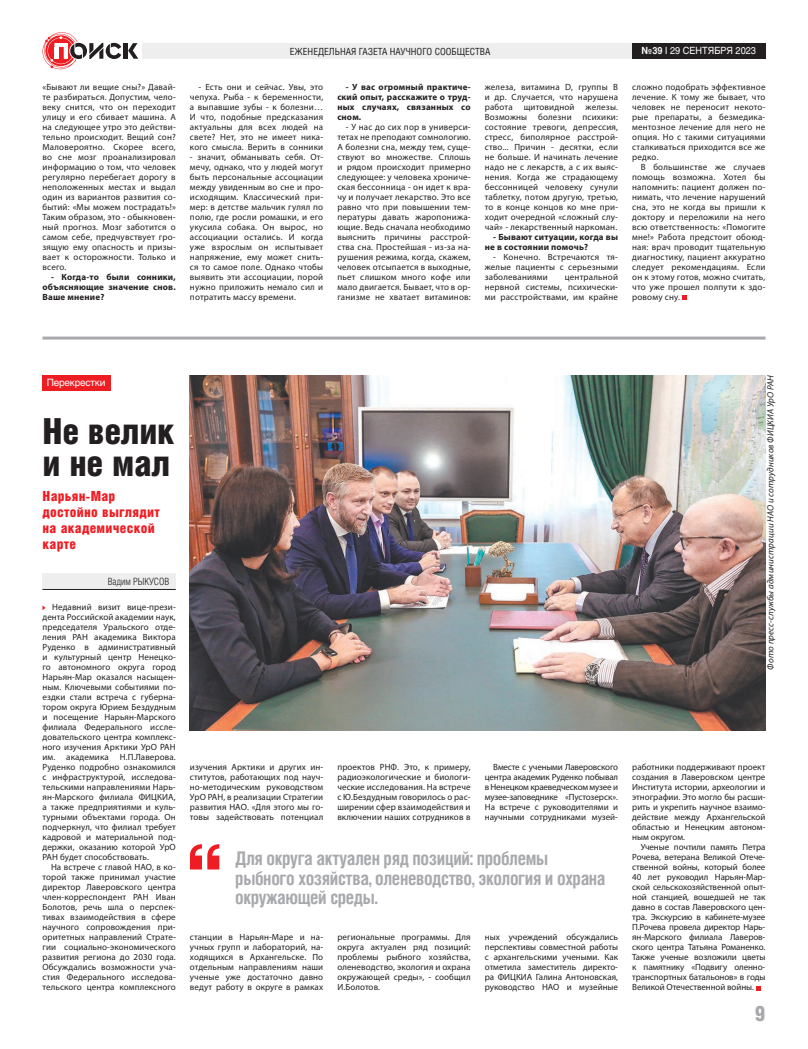
<style>
.page{position:relative;width:808px;height:1049px;background:#fff}
.page>*{position:absolute;margin:0;border:0;box-sizing:border-box;transform-origin:0 0}
.t1{font:36px/32px "Helios Cond Black C";letter-spacing:-.01em;color:#231f20}
.t2{font:21.1px "Helios Cond Black C";color:#a8a9ad}
.t3{font:700 18.8px/19.8px "Helios Cond C";letter-spacing:-.02em;color:#a8a9ad;scale:.96 1}
.t4{font:14px/16px "Helios Cond Black C";letter-spacing:.02em;color:#ee1d23}
.t5{font:10px "Helios Cond Light C";color:#231f20}
.t6{font:10px "Helios C";letter-spacing:-.02em;color:#fff}
.t7{font:9.8px "Helios Cond C";color:#231f20}
.t8{font:9.8px "Helios C";color:#fff;scale:.93 1}
.t9{font:9px/10px "Myriad Pro";letter-spacing:.01em;color:#231f20;text-align:justify}
.t10{font:700 9px/10px "Myriad Pro";letter-spacing:.02em;color:#231f20;text-align:justify}
.t11{font:italic 9px "Myriad Pro";letter-spacing:.01em;color:#231f20}
.s1{font-weight:700}
.s2{font-weight:700;color:#f2f3f4}
</style>
<div class="page">
<hr style="left:124px;top:43px;width:4px;height:16px;background:#231f20">
<svg style="left:128px;top:43px;width:10px;height:16px"></svg>
<svg style="left:43px;top:32px;width:78px;height:37px"></svg>
<div style="left:142px;top:43px;width:496px;height:16px;background:#eeeeef"></div>
<div style="left:632px;top:43px;width:133px;height:16px;background:#231f20"></div>
<svg style="left:682px;top:296px;width:5px;height:4px"></svg>
<hr style="left:43px;top:337px;width:722px;height:3px;background:#a8a9ad">
<svg style="left:190px;top:844px;width:29px;height:25px"></svg>
<div style="left:43px;top:573px;width:133px;height:16px;background:#eeeeef"></div>
<hr style="left:43px;top:589px;width:133px;height:1px;background:#231f20">
<svg style="left:756px;top:986px;width:4px;height:4px"></svg>
<img style="left:190px;top:375px;width:575px;height:355px">
<div style="left:43px;top:375px;width:68px;height:16px;background:#ee1d23"></div>
<p class="t9" style="left:43px;top:82px;width:135px">«Бывают ли вещие сны?» Давай&shy;те разбираться. Допустим, чело&shy;веку снится, что он переходит улицу и его сбивает машина. А на следующее утро это действи&shy;тельно происходит. Вещий сон?<br>Маловероятно. Скорее всего, во сне мозг проанализировал информацию о том, что человек регулярно перебегает дорогу в неположенных местах и выдал один из вариантов развития со&shy;бытий: «Мы можем пострадать!» Таким образом, это - обыкновен&shy;ный прогноз. Мозг заботится о самом себе, предчувствует гро&shy;зящую ему опасность и призы&shy;вает к осторожности. Только и всего.</p>
<p class="t10" style="left:43px;top:272px;width:135px;text-indent:9px">- Когда-то были сонники, объясняющие значение снов.<br>Ваше мнение?</p>
<p class="t7" style="left:290px;top:45px;width:202px">ЕЖЕНЕДЕЛЬНАЯ ГАЗЕТА НАУЧНОГО СООБЩЕСТВА</p>
<p class="t8" style="left:641px;top:45px;width:125px"><span class="s1">№</span><span class="s2">39</span> I 29 СЕНТЯБРЯ 2023</p>
<p class="t9" style="left:190px;top:82px;width:135px;text-indent:9px">- Есть они и сейчас. Увы, это чепуха. Рыба - к беременности, а выпавшие зубы - к болезни… И что, подобные предсказания актуальны для всех людей на свете? Нет, это не имеет ника&shy;кого смысла. Верить в сонники</p>
<p class="t9" style="left:190px;top:152px;width:135px">- значит, обманывать себя. От&shy;мечу, однако, что у людей могут быть персональные ассоциации между увиденным во сне и про&shy;исходящим. Классический при&shy;мер: в детстве мальчик гулял по полю, где росли ромашки, и его укусила собака. Он вырос, но ассоциации остались. И когда уже взрослым он испытывает напряжение, ему может снить&shy;ся то самое поле. Однако чтобы выявить эти ассоциации, порой нужно приложить немало сил и потратить массу времени.</p>
<p class="t10" style="left:337px;top:82px;width:135px;text-indent:9px">- У вас огромный практиче&shy;ский опыт, расскажите о труд&shy;ных случаях, связанных со сном.</p>
<p class="t9" style="left:337px;top:122px;width:135px;text-indent:9px">- У нас до сих пор в универси&shy;тетах не преподают сомнологию.<br>А болезни сна, между тем, суще&shy;ствуют во множестве. Сплошь и рядом происходит примерно следующее: у человека хрониче&shy;ская бессонница - он идет к вра&shy;чу и получает лекарство. Это все равно что при повышении тем&shy;пературы давать жаропонижа&shy;ющие. Ведь сначала необходимо выяснить причины расстрой&shy;ства сна. Простейшая - из-за на&shy;рушения режима, когда, скажем, человек отсыпается в выходные, пьет слишком много кофе или мало двигается. Бывает, что в ор&shy;ганизме не хватает витаминов:</p>
<p class="t9" style="left:485px;top:82px;width:135px">железа, витамина D, группы B и др. Случается, что нарушена работа щитовидной железы.<br>Возможны болезни психики: состояние тревоги, депрессия, стресс, биполярное расстрой&shy;ство... Причин - десятки, если не больше. И начинать лечение надо не с лекарств, а с их выяс&shy;нения. Когда же страдающему бессонницей человеку сунули таблетку, потом другую, третью, то в конце концов ко мне при&shy;ходит очередной «сложный слу&shy;чай» - лекарственный наркоман.</p>
<p class="t10" style="left:485px;top:232px;width:135px;text-indent:9px">- Бывают ситуации, когда вы не в состоянии помочь?</p>
<p class="t9" style="left:485px;top:252px;width:135px;text-indent:9px">- Конечно. Встречаются тя&shy;желые пациенты с серьезными заболеваниями</p>
<p class="t9" style="left:485px;top:272px;width:135px;text-indent:80px">центральной нервной системы, психически&shy;ми расстройствами, им крайне</p>
<p class="t9" style="left:632px;top:82px;width:135px">сложно подобрать эффективное лечение. К тому же бывает, что человек не переносит некото&shy;рые препараты, а безмедика&shy;ментозное лечение для него не опция. Но с такими ситуациями сталкиваться приходится все же редко.</p>
<p class="t9" style="left:632px;top:162px;width:135px;text-indent:9px">В большинстве же случаев помощь возможна. Хотел бы напомнить: пациент должен по&shy;нимать, что лечение нарушений сна, это не когда вы пришли к доктору и переложили на него всю ответственность: «Помогите мне!» Работа предстоит обоюд&shy;ная: врач проводит тщательную диагностику, пациент аккуратно следует рекомендациям. Если он к этому готов, можно считать, что уже прошел полпути к здо&shy;ровому сну.</p>
<p class="t6" style="left:47px;top:376px;width:60px">Перекрестки</p>
<p class="t11" style="left:765px;top:670px;width:296px;rotate:-90deg">Фото пресс-службы администрации НАО и сотрудников ФИЦКИА УрО РАН</p>
<h1 class="t1" style="left:43px;top:415px;width:133px">Не велик и не мал</h1>
<h3 class="t4" style="left:43px;top:487px;width:119px">Нарьян-Мар достойно выглядит на академической карте</h3>
<p class="t5" style="left:108px;top:575px;width:63px">Вадим РЫКУСОВ</p>
<p class="t9" style="left:43px;top:602px;width:135px;text-indent:10px">Недавний визит вице-прези&shy;дента Российской академии наук, председателя Уральского отде&shy;ления РАН академика Виктора Руденко в административный и культурный центр Ненецко&shy;го автономного округа город Нарьян-Мар оказался насыщен&shy;ным. Ключевыми событиями по&shy;ездки стали встреча с губерна&shy;тором округа Юрием Бездудным и посещение Нарьян-Марского филиала Федерального иссле&shy;довательского центра комплекс&shy;ного изучения Арктики УрО РАН им. академика Н.П.Лаверова.<br>Руденко подробно ознакомился с инфраструктурой, исследова&shy;тельскими направлениями Нарь&shy;ян-Марского филиала ФИЦКИА, а также предприятиями и куль&shy;турными объектами города. Он подчеркнул, что филиал требует кадровой и материальной под&shy;держки, оказанию которой УрО РАН будет способствовать.</p>
<p class="t9" style="left:43px;top:862px;width:135px;text-indent:9px">На встрече с главой НАО, в ко&shy;торой также принимал участие директор Лаверовского центра член-корреспондент РАН Иван Болотов, речь шла о перспек&shy;тивах взаимодействия в сфере научного сопровождения при&shy;оритетных направлений Страте&shy;гии социально-экономического развития региона до 2030 года.<br>Обсуждались возможности уча&shy;стия Федерального исследова&shy;тельского центра комплексного</p>
<p class="t9" style="left:485px;top:762px;width:135px;text-indent:9px">Вместе с учеными Лаверовского центра академик Руденко побывал в Ненецком краеведческом музее и музее-заповеднике «Пустозерск».<br>На встрече с руководителями и научными сотрудниками музей-</p>
<p class="t9" style="left:632px;top:762px;width:135px">работники поддерживают проект создания в Лаверовском центре Института истории, археологии и этнографии. Это могло бы расши&shy;рить и укрепить научное взаимо&shy;действие между Архангельской областью и Ненецким автоном&shy;ным округом.</p>
<p class="t9" style="left:632px;top:842px;width:135px;text-indent:9px">Ученые почтили память Петра Рочева, ветерана Великой Отече&shy;ственной войны, который более 40 лет руководил Нарьян-Мар&shy;ской сельскохозяйственной опыт&shy;ной станцией, вошедшей не так давно в состав Лаверовского цен&shy;тра. Экскурсию в кабинете-музее П.Рочева провела директор Нарь&shy;ян-Марского филиала Лаверов&shy;ского центра Татьяна Романенко.<br>Также ученые возложили цветы к памятнику «Подвигу оленно&shy;транспортных батальонов» в годы Великой Отечественной войны.</p>
<p class="t9" style="left:190px;top:762px;width:135px">изучения Арктики и других ин&shy;ститутов, работающих под науч&shy;но-методическим руководством УрО РАН, в реализации Стратегии развития НАО. «Для этого мы го&shy;товы задействовать потенциал</p>
<p class="t9" style="left:337px;top:762px;width:135px">проектов РНФ. Это, к примеру, радиоэкологические и биологи&shy;ческие исследования. На встрече с Ю.Бездудным говорилось о рас&shy;ширении сфер взаимодействия и включении наших сотрудников в</p>
<h3 class="t3" style="left:235px;top:848px;width:387px">Для округа актуален ряд позиций: проблемы рыбного хозяйства, оленеводство, экология и охрана окружающей среды.</h3>
<p class="t9" style="left:190px;top:932px;width:135px">станции в Нарьян-Маре и на&shy;учных групп и лабораторий, на&shy;ходящихся в Архангельске. По отдельным направлениям наши ученые уже достаточно давно ведут работу в округе в рамках</p>
<p class="t9" style="left:337px;top:932px;width:135px">региональные программы. Для округа актуален ряд позиций: проблемы рыбного хозяйства, оленеводство, экология и охрана окружающей среды», - сообщил И.Болотов.</p>
<p class="t9" style="left:485px;top:932px;width:135px">ных учреждений обсуждались перспективы совместной работы с архангельскими учеными. Как отметила заместитель директо&shy;ра ФИЦКИА Галина Антоновская, руководство НАО и музейные</p>
<h2 class="t2" style="left:755px;top:1001px;width:12px">9</h2>
</div>
